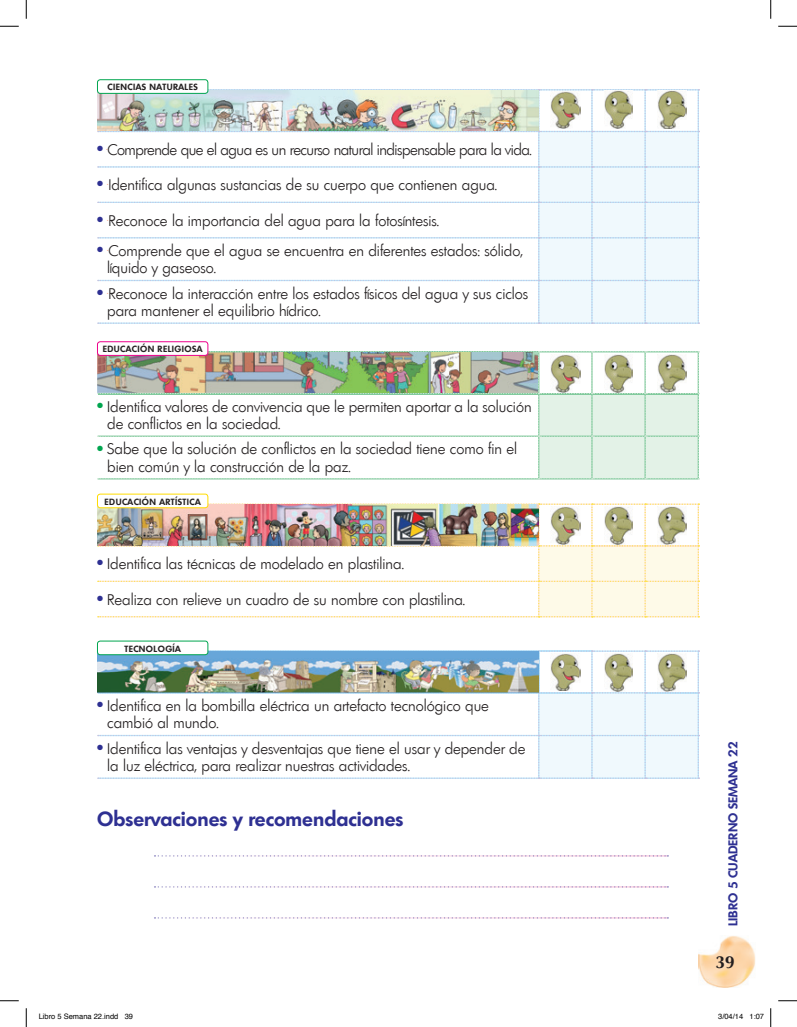
<style>
.page{position:relative;width:797px;height:1027px;background:#fff}
.page>*{position:absolute;margin:0;border:0;box-sizing:border-box;transform-origin:0 0}
.t1{font:600 20px "Limerick";color:#2e3092}
.t2{font:700 17.5px "Optima";color:#231f20}
.t3{font:300 15px/17.5px "Limerick";color:#231f20}
.t4{font:300 15px "Limerick";letter-spacing:-.03em;color:#231f20}
.t5{font:600 12.5px "Limerick";color:#2e3092}
.t6{font:600 8.75px "Limerick";letter-spacing:.05em;color:#231f20}
.t7{font:7.5px "Helvetica";color:#000}
</style>
<div class="page">
<img style="left:698px;top:936px;width:57px;height:51px">
<svg style="left:154px;top:855px;width:514px;height:1px"></svg>
<svg style="left:154px;top:886px;width:514px;height:1px"></svg>
<svg style="left:154px;top:917px;width:514px;height:1px"></svg>
<svg style="left:98px;top:89px;width:601px;height:235px"></svg>
<svg style="left:97px;top:650px;width:602px;height:129px"></svg>
<svg style="left:98px;top:504px;width:601px;height:113px"></svg>
<img style="left:97px;top:90px;width:441px;height:41px">
<div style="left:97px;top:80px;width:111px;height:13px;background:#fff;border-radius:3px"></div>
<div style="left:97px;top:79px;width:111px;height:15px;border:1px solid #00a54f;border-radius:3px"></div>
<svg style="left:97px;top:351px;width:602px;height:128px"></svg>
<img style="left:97px;top:652px;width:442px;height:40px">
<img style="left:97px;top:505px;width:441px;height:40px">
<div style="left:97px;top:342px;width:111px;height:13px;background:#fff;border-radius:3px"></div>
<div style="left:97px;top:341px;width:111px;height:15px;border:1px solid #ed028c;border-radius:3px"></div>
<div style="left:97px;top:641px;width:111px;height:14px;background:#fff;border-radius:3px"></div>
<div style="left:97px;top:641px;width:111px;height:14px;border:1px solid #00a54f;border-radius:3px"></div>
<div style="left:97px;top:494px;width:111px;height:14px;background:#fff;border-radius:3px"></div>
<div style="left:97px;top:494px;width:111px;height:14px;border:1px solid #ffdc01;border-radius:3px"></div>
<img style="left:551px;top:654px;width:29px;height:37px">
<img style="left:551px;top:507px;width:29px;height:37px">
<img style="left:551px;top:355px;width:29px;height:37px">
<img style="left:551px;top:91px;width:29px;height:37px">
<img style="left:604px;top:653px;width:28px;height:38px">
<img style="left:604px;top:507px;width:28px;height:37px">
<img style="left:604px;top:355px;width:28px;height:37px">
<img style="left:604px;top:91px;width:28px;height:38px">
<img style="left:658px;top:654px;width:28px;height:38px">
<img style="left:658px;top:507px;width:28px;height:38px">
<img style="left:658px;top:355px;width:28px;height:38px">
<img style="left:658px;top:91px;width:28px;height:38px">
<svg style="left:0;top:25px;width:19px;height:2px"></svg>
<svg style="left:778px;top:25px;width:19px;height:2px"></svg>
<svg style="left:0;top:1000px;width:19px;height:1px"></svg>
<svg style="left:778px;top:1000px;width:19px;height:1px"></svg>
<svg style="left:25px;top:0;width:2px;height:19px"></svg>
<svg style="left:25px;top:1008px;width:2px;height:19px"></svg>
<svg style="left:770px;top:0;width:1px;height:19px"></svg>
<svg style="left:770px;top:1008px;width:1px;height:19px"></svg>
<p class="t6" style="left:107px;top:82px;width:92px">CIENCIAS NATURALES</p>
<p class="t4" style="left:97px;top:140px;width:436px"><sup>●</sup> <sup>•</sup>Comprende que el agua es un recurso natural indispensable para la vida.</p>
<p class="t3" style="left:97px;top:176px;width:401px"><sup>●</sup> <sup>•</sup>Identifica algunas sustancias de su cuerpo que contienen agua.</p>
<p class="t3" style="left:97px;top:212px;width:343px"><sup>●</sup> <sup>•</sup>Reconoce la importancia del agua para la fotosíntesis.</p>
<p class="t3" style="left:107px;top:242px;width:417px;text-indent:-10px"><sup>●</sup> <sup>•</sup>Comprende que el agua se encuentra en diferentes estados: sólido, líquido y gaseoso.</p>
<p class="t3" style="left:107px;top:284px;width:422px;text-indent:-10px"><sup>●</sup> <sup>•</sup>Reconoce la interacción entre los estados físicos del agua y sus ciclos para mantener el equilibrio hídrico.</p>
<p class="t6" style="left:103px;top:344px;width:101px">EDUCACIÓN RELIGIOSA</p>
<p class="t3" style="left:107px;top:398px;width:426px;text-indent:-10px"><sup>●</sup> Identifica valores de convivencia que le permiten aportar a la solución de conflictos en la sociedad.</p>
<p class="t3" style="left:107px;top:440px;width:411px;text-indent:-10px"><sup>●</sup> Sabe que la solución de conflictos en la sociedad tiene como fin el bien común y la construcción de la paz.</p>
<p class="t6" style="left:105px;top:496px;width:98px">EDUCACIÓN ARTÍSTICA</p>
<p class="t3" style="left:97px;top:555px;width:308px"><sup>●</sup> Identifica las técnicas de modelado en plastilina.</p>
<p class="t3" style="left:97px;top:590px;width:369px"><sup>●</sup> Realiza con relieve un cuadro de su nombre con plastilina.</p>
<p class="t6" style="left:124px;top:643px;width:58px">TECNOLOGÍA</p>
<p class="t3" style="left:107px;top:697px;width:383px;text-indent:-10px"><sup>●</sup> Identifica en la bombilla eléctrica un artefacto tecnológico que cambió al mundo.</p>
<p class="t3" style="left:107px;top:739px;width:419px;text-indent:-10px"><sup>●</sup> Identifica las ventajas y desventajas que tiene el usar y depender de la luz eléctrica, para realizar nuestras actividades.</p>
<h1 class="t1" style="left:97px;top:805px;width:308px">Observaciones y recomendaciones</h1>
<p class="t5" style="left:725px;top:926px;width:186px;rotate:-90deg">LIBRO 5 CUADERNO SEMANA 22</p>
<p class="t2" style="left:715px;top:952px;width:21px">39</p>
<p class="t7" style="left:39px;top:1011px;width:96px">Libro 5 Semana 22.indd 39</p>
<p class="t7" style="left:718px;top:1011px;width:47px">3/04/14 1:07</p>
</div>
